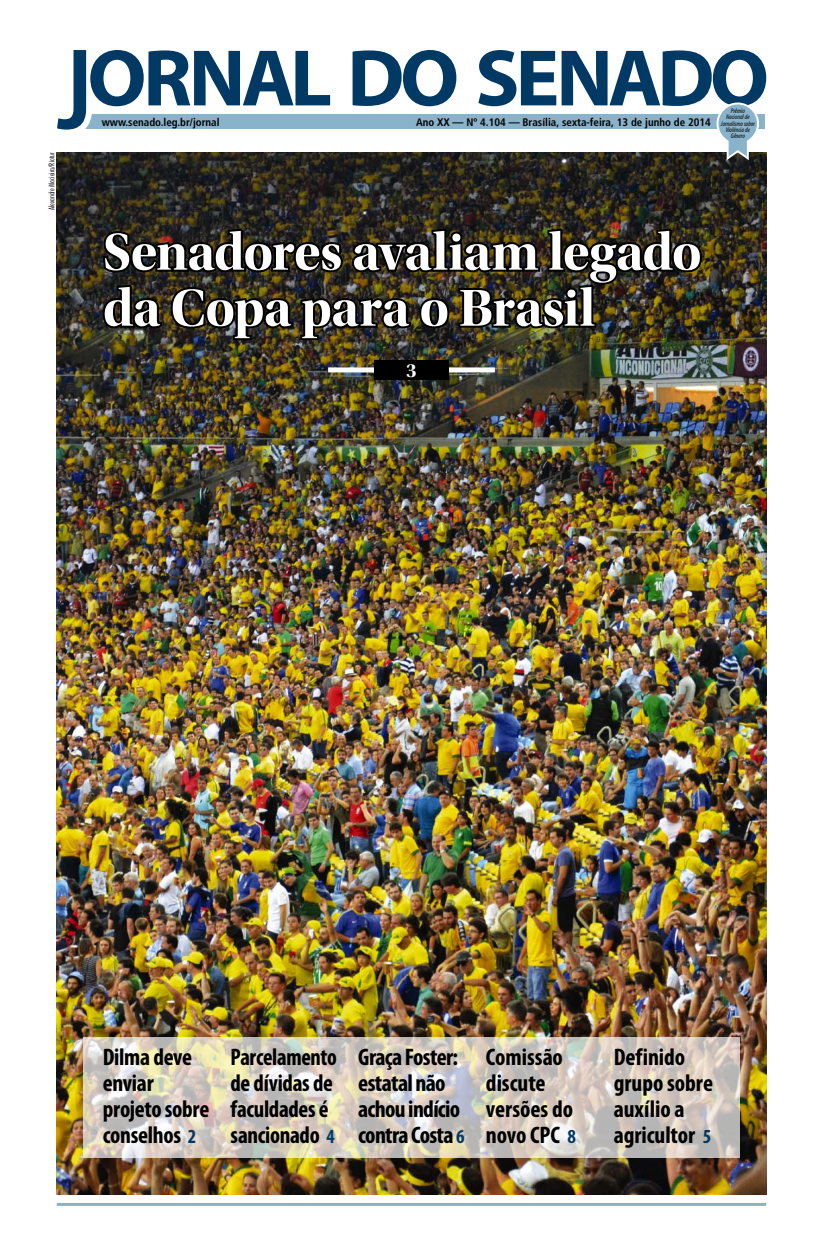
<style>
.page{position:relative;width:823px;height:1248px;background:#fff}
.page>*{position:absolute;margin:0;border:0;box-sizing:border-box;transform-origin:0 0}
.t1{font:54px/56px "Utopia Std Bold Disp";letter-spacing:-.015em;color:#fff}
.t2{font:700 condensed 24px/26px "Myriad Pro";letter-spacing:-.01em;color:#000}
.t3{font:700 condensed 24px/26px "Myriad Pro";letter-spacing:-.01em;color:#000;scale:.94 1}
.t4{font:20px "Utopia Std Bold Disp";color:#fff}
.t5{font:700 condensed 10.9px "Frutiger";color:#000}
.t6{font:300 condensed 8px "Futura BT";color:#000}
.t7{font:italic condensed 6.8px/6.2px "Myriad Pro";color:#000;text-align:center}
.s1{font-size:20px;color:#003a64}
</style>
<div class="page">
<hr style="left:57px;top:1202px;width:708px;height:3px;background:#89b2cb">
<img style="left:57px;top:152px;width:708px;height:1041px">
<div style="left:75px;top:115px;width:689px;height:14px;background:#89b2cb"></div>
<svg style="left:57px;top:50px;width:273px;height:80px"></svg>
<svg style="left:352px;top:50px;width:104px;height:56px"></svg>
<svg style="left:478px;top:50px;width:287px;height:111px"></svg>
<img style="left:100px;top:227px;width:603px;height:115px">
<svg style="left:83px;top:1036px;width:656px;height:121px;background:#d3ccc0"></svg>
<div style="left:328px;top:367px;width:166px;height:5px;background:#fff"></div>
<div style="left:374px;top:360px;width:74px;height:19px;background:#000"></div>
<p class="t6" style="left:47px;top:210px;width:59px;rotate:-90deg">Alexandre Macieira/Riotur</p>
<p class="t5" style="left:102px;top:116px;width:119px">www.senado.leg.br/jornal</p>
<p class="t5" style="left:416px;top:116px;width:296px">Ano XX — Nº 4.104 — Brasília, sexta-feira, 13 de junho de 2014</p>
<p class="t7" style="left:720px;top:108px;width:35px">Prêmio<br>Nacional de<br>Jornalismo sobre<br>Violência de<br>Gênero</p>
<h1 class="t1" style="left:103px;top:224px;width:600px">Senadores avaliam legado da Copa para o Brasil</h1>
<p class="t4" style="left:406px;top:359px;width:12px">3</p>
<p class="t2" style="left:103px;top:1044px;width:108px">Dilma deve enviar projeto sobre conselhos <span class="s1">2</span></p>
<p class="t3" style="left:230px;top:1044px;width:115px">Parcelamento de dívidas de faculdades é sancionado <span class="s1">4</span></p>
<p class="t2" style="left:358px;top:1044px;width:108px">Graça Foster: estatal não achou indício contra Costa <span class="s1">6</span></p>
<p class="t2" style="left:485px;top:1044px;width:91px">Comissão discute versões do novo CPC <span class="s1">8</span></p>
<p class="t2" style="left:613px;top:1044px;width:101px">Definido grupo sobre auxílio a agricultor <span class="s1">5</span></p>
</div>
